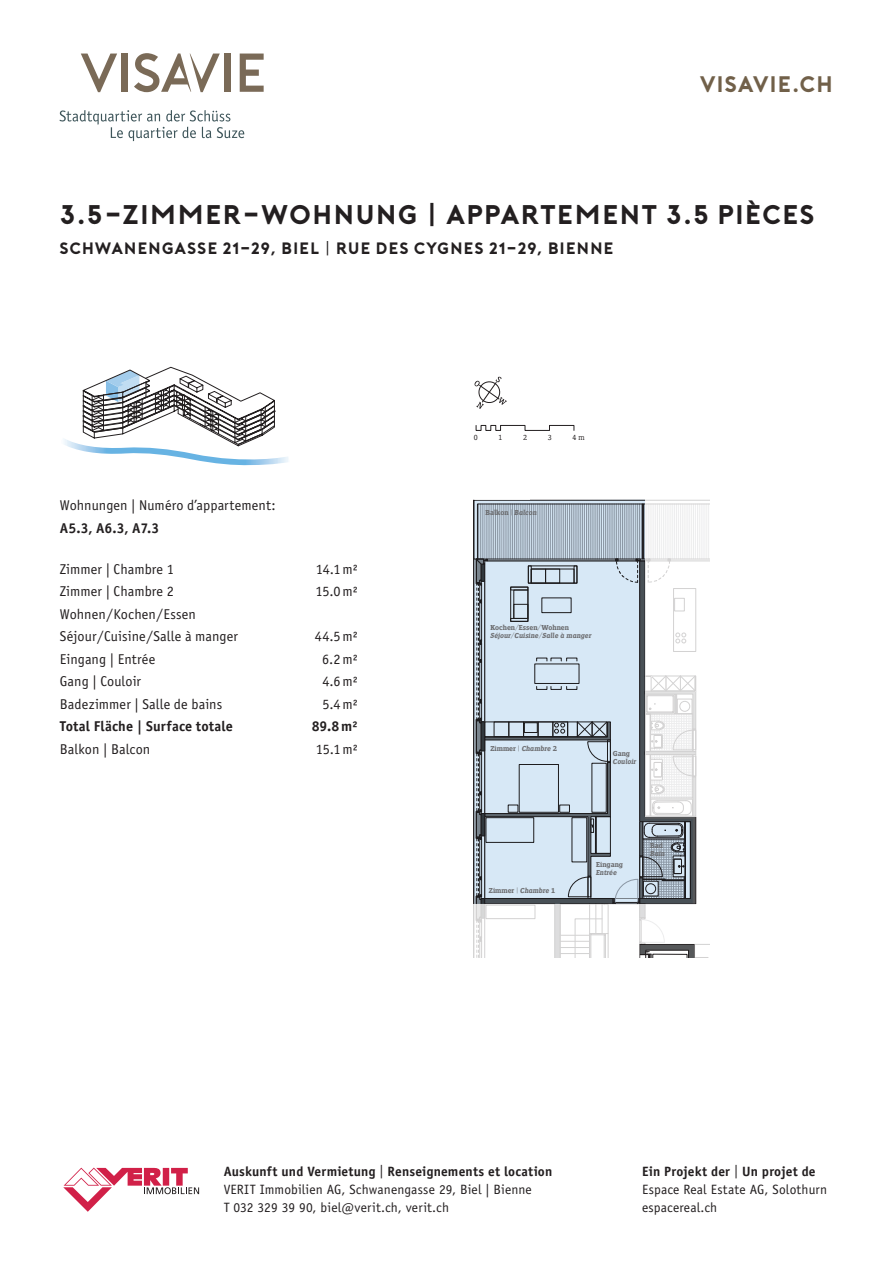
<style>
.page{position:relative;width:893px;height:1263px;background:#fff}
.page>*{position:absolute;margin:0;border:0;box-sizing:border-box;transform-origin:0 0}
.t1{font:700 27px "Porter";letter-spacing:.02em;color:#231f20}
.t2{font:700 22.5px "Porter";letter-spacing:.015em;color:#716049}
.t3{font:700 16.5px "Porter";letter-spacing:.03em;color:#231f20}
.t4{font:14.25px/22.5px "Officina Sans Std";letter-spacing:.005em;color:#231f20}
.t5{font:700 14.25px "Officina Sans Std";letter-spacing:.01em;color:#231f20}
.t6{font:13.5px/18px "Officina Sans Std";letter-spacing:.01em;color:#231f20}
.t7{font:300 7.65px "Siseriff LT Std";color:#231f20}
.t8{font:600 7.5px "Siseriff LT Std";letter-spacing:-.005em;color:#6c6d70}
.t9{font:italic 600 7.5px "Siseriff LT Std";letter-spacing:-.005em;color:#6c6d70}
.s1{font-weight:300}
.s2{font-style:italic}
.s3{font-weight:700}
</style>
<div class="page">
<svg style="left:63px;top:1167px;width:136px;height:45px"></svg>
<svg style="left:60px;top:110px;width:184px;height:31px"></svg>
<svg style="left:81px;top:54px;width:36px;height:38px"></svg>
<div style="left:122px;top:54px;width:6px;height:38px;background:#7a6a57"></div>
<div style="left:224px;top:54px;width:7px;height:38px;background:#7a6a57"></div>
<svg style="left:240px;top:54px;width:24px;height:38px"></svg>
<svg style="left:134px;top:53px;width:86px;height:39px"></svg>
<svg style="left:476px;top:425px;width:98px;height:6px"></svg>
<svg style="left:474px;top:376px;width:33px;height:33px"></svg>
<svg style="left:473px;top:500px;width:237px;height:458px"></svg>
<svg style="left:64px;top:367px;width:224px;height:99px"></svg>
<h2 class="t2" style="left:700px;top:72px;width:135px">VISAVIE.CH</h2>
<h1 class="t1" style="left:60px;top:200px;width:757px">3.5-ZIMMER-WOHNUNG | APPARTEMENT 3.5 PIÈCES</h1>
<p class="t3" style="left:60px;top:239px;width:556px">SCHWANENGASSE 21-29, BIEL <span class="s1">|</span> RUE DES CYGNES 21-29, BIENNE</p>
<p class="t7" style="left:474px;top:433px;width:5px">0</p>
<p class="t7" style="left:498px;top:433px;width:5px">1</p>
<p class="t7" style="left:523px;top:433px;width:5px">2</p>
<p class="t7" style="left:548px;top:433px;width:5px">3</p>
<p class="t7" style="left:572px;top:433px;width:14px">4 m</p>
<p class="t4" style="left:60px;top:494px;width:217px">Wohnungen | Numéro d’appartement:</p>
<p class="t8" style="left:485px;top:508px;width:53px">Balkon | <span class="s2">Balcon</span></p>
<p class="t5" style="left:60px;top:519px;width:101px">A5.3, A6.3, A7.3</p>
<p class="t4" style="left:60px;top:558px;width:115px">Zimmer | Chambre 1</p>
<p class="t4" style="left:316px;top:558px;width:43px">14.1m2</p>
<p class="t4" style="left:60px;top:580px;width:115px">Zimmer | Chambre 2</p>
<p class="t4" style="left:315px;top:580px;width:44px">15.0m2</p>
<p class="t4" style="left:60px;top:603px;width:180px">Wohnen/Kochen/Essen<br>Séjour/Cuisine/Salle à manger</p>
<p class="t8" style="left:490px;top:624px;width:80px">Kochen/Essen/Wohnen</p>
<p class="t9" style="left:490px;top:631px;width:103px">Séjour/Cuisine/Salle à manger</p>
<p class="t4" style="left:315px;top:625px;width:44px">44.5m2</p>
<p class="t4" style="left:60px;top:648px;width:97px">Eingang | Entrée</p>
<p class="t4" style="left:322px;top:648px;width:37px">6.2m2</p>
<p class="t4" style="left:60px;top:670px;width:83px">Gang | Couloir</p>
<p class="t4" style="left:322px;top:670px;width:37px">4.6m2</p>
<p class="t4" style="left:60px;top:693px;width:164px">Badezimmer | Salle de bains</p>
<p class="t4" style="left:322px;top:693px;width:37px">5.4m2</p>
<p class="t5" style="left:60px;top:718px;width:175px">Total Fläche | Surface totale</p>
<p class="t5" style="left:312px;top:718px;width:47px">89.8m2</p>
<p class="t4" style="left:60px;top:738px;width:92px">Balkon | Balcon</p>
<p class="t4" style="left:316px;top:738px;width:43px">15.1m2</p>
<p class="t8" style="left:490px;top:744px;width:68px">Zimmer | <span class="s2">Chambre</span> 2</p>
<p class="t8" style="left:613px;top:749px;width:19px">Gang</p>
<p class="t9" style="left:613px;top:757px;width:25px">Couloir</p>
<p class="t8" style="left:489px;top:887px;width:68px">Zimmer | <span class="s2">Chambre</span> 1</p>
<p class="t8" style="left:596px;top:861px;width:29px">Eingang</p>
<p class="t9" style="left:596px;top:868px;width:22px">Entrée</p>
<p class="t8" style="left:650px;top:842px;width:14px">Bad</p>
<p class="t9" style="left:650px;top:849px;width:16px">Bain</p>
<p class="t6" style="left:224px;top:1162px;width:330px"><span class="s3">Auskunft und Vermietung</span> | <span class="s3">Renseignements et location<br></span>VERIT Immobilien AG, Schwanengasse 29, Biel | Bienne<br>T 032 329 39 90, biel@verit.ch, verit.ch</p>
<p class="t6" style="left:642px;top:1162px;width:187px"><span class="s3">Ein Projekt der</span> | <span class="s3">Un projet de<br></span>Espace Real Estate AG, Solothurn espacereal.ch</p>
</div>
